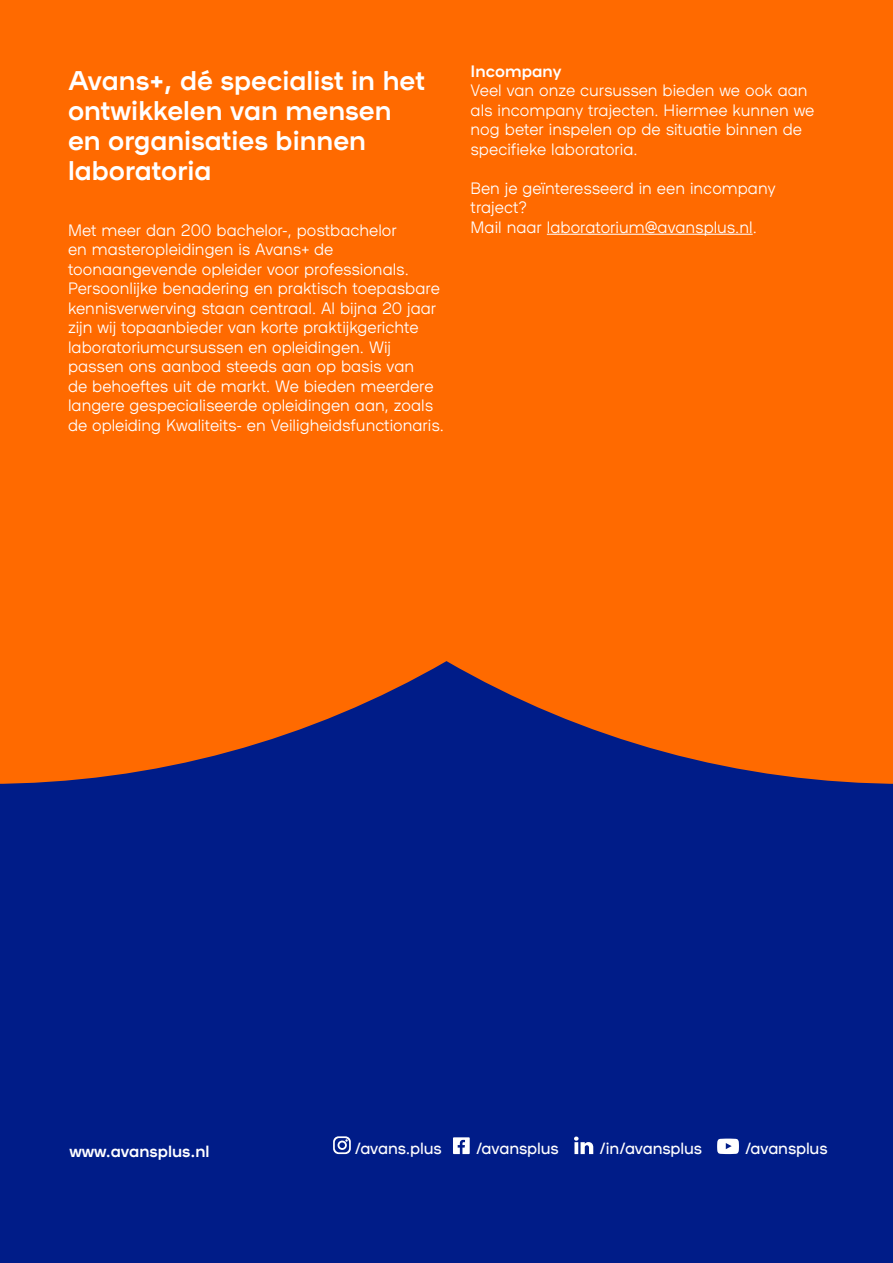
<style>
.page{position:relative;width:893px;height:1263px;background:#001c88}
.page>*{position:absolute;margin:0;border:0;box-sizing:border-box;transform-origin:0 0}
.donker_kopje_inleidi{font:27px/30px "Plaax 6 Ney 46 Bold";color:#fff}
.intro-light{font:16.5px/19.5px "Plaax 6 Ney 26 Light";color:#fff}
.intro-light-2{font:16.5px "Plaax 6 Ney 46 Bold";color:#fff}
.t1{font:16.2px "Plaax 6 Ney 36 Regular";letter-spacing:-.01em;color:#fff}
.t2{font:16.2px "Plaax 6 Ney 46 Bold";color:#fff}
</style>
<div class="page">
<div style="left:0;top:0;width:893px;height:784px;background:#ff6a00"></div>
<svg style="left:453px;top:1137px;width:17px;height:17px"></svg>
<svg style="left:574px;top:1136px;width:19px;height:18px"></svg>
<svg style="left:717px;top:1138px;width:22px;height:16px"></svg>
<hr style="left:547px;top:234px;width:206px;height:1px;background:#fff">
<svg style="left:333px;top:1136px;width:18px;height:18px"></svg>
<p class="donker_kopje_inleidi" style="left:68px;top:64px;width:358px">Avans+, dé specialist in het ontwikkelen van mensen en organisaties binnen laboratoria</p>
<p class="intro-light" style="left:68px;top:219px;width:377px">Met meer dan 200 bachelor-, postbachelor<br>en masteropleidingen is Avans+ de toonaangevende opleider voor professionals.<br>Persoonlijke benadering en praktisch toepasbare kennisverwerving staan centraal. Al bijna 20 jaar zijn wij topaanbieder van korte praktijkgerichte laboratoriumcursussen en opleidingen. Wij passen ons aanbod steeds aan op basis van<br>de behoeftes uit de markt. We bieden meerdere langere gespecialiseerde opleidingen aan, zoals de opleiding Kwaliteits- en Veiligheidsfunctionaris.</p>
<p class="intro-light-2" style="left:471px;top:59px;width:92px">Incompany</p>
<p class="intro-light" style="left:471px;top:80px;width:345px">Veel van onze cursussen bieden we ook aan als incompany trajecten. Hiermee kunnen we nog beter inspelen op de situatie binnen de specifieke laboratoria.</p>
<p class="intro-light" style="left:471px;top:178px;width:306px">Ben je geïnteresseerd in een incompany traject?</p>
<p class="intro-light" style="left:471px;top:217px;width:288px">Mail naar laboratorium@avansplus.nl.</p>
<p class="t1" style="left:355px;top:1137px;width:89px">/avans.plus</p>
<p class="t2" style="left:69px;top:1139px;width:142px">www.avansplus.nl</p>
<p class="t1" style="left:476px;top:1138px;width:84px">/avansplus</p>
<p class="t1" style="left:599px;top:1138px;width:104px">/in/avansplus</p>
<p class="t1" style="left:745px;top:1138px;width:84px">/avansplus</p>
</div>
